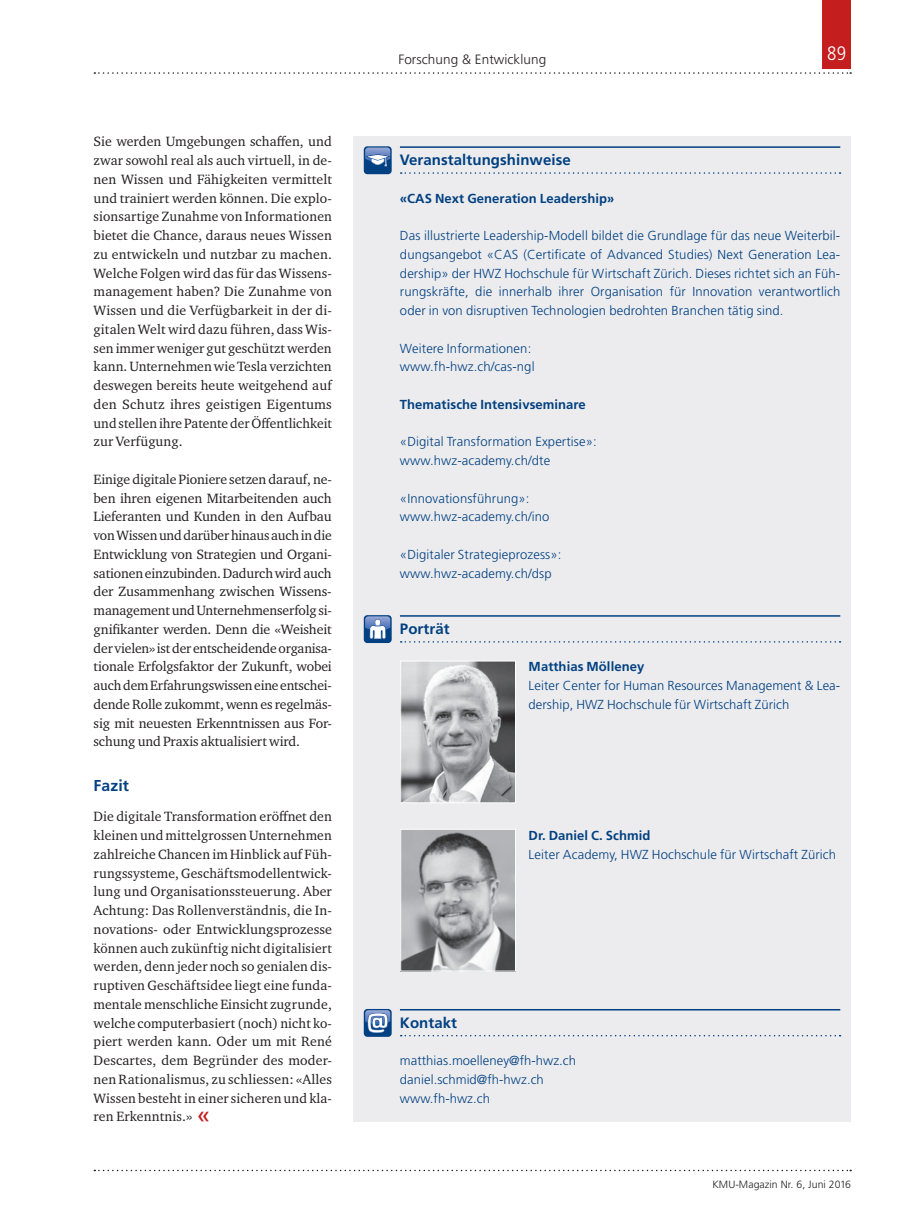
<style>
.page{position:relative;width:902px;height:1212px;background:#fff}
.page>*{position:absolute;margin:0;border:0;box-sizing:border-box;transform-origin:0 0}
.t1{font:300 condensed 19.5px "Frutiger LT Std";color:#fff}
.t2{font:700 15.75px "Frutiger LT Std";letter-spacing:.005em;color:#014081}
.t3{font:700 15px "Frutiger LT Std";letter-spacing:.005em;color:#014081}
.t4{font:13.8px/18.8px "Charter ITC Std";color:#231f20;text-align:justify}
.t5{font:300 13.5px "Frutiger LT Std";letter-spacing:.005em;color:#231f20}
.t6{font:300 13.05px/18.8px "Frutiger LT Std";letter-spacing:.01em;color:#014081}
.t7{font:700 13.05px "Frutiger LT Std";letter-spacing:.005em;color:#014081}
.t8{font:300 10.5px "Frutiger LT Std";letter-spacing:.005em;color:#231f20}
.s1{font-family:"Frutiger LT Std";font-size:24px;color:#c41e1f}
</style>
<div class="page">
<svg style="left:94px;top:72px;width:757px;height:2px"></svg>
<svg style="left:94px;top:1170px;width:757px;height:1px"></svg>
<div style="left:822px;top:0;width:28px;height:68px;background:#c41e1f"></div>
<div style="left:353px;top:136px;width:497px;height:985px;background:#ececee"></div>
<hr style="left:400px;top:146px;width:440px;height:2px;background:#014081">
<svg style="left:400px;top:172px;width:440px;height:2px"></svg>
<hr style="left:400px;top:615px;width:440px;height:2px;background:#014081">
<svg style="left:400px;top:641px;width:440px;height:2px"></svg>
<hr style="left:400px;top:1009px;width:440px;height:1px;background:#014081">
<svg style="left:400px;top:1035px;width:440px;height:1px"></svg>
<div style="left:364px;top:615px;width:27px;height:28px;background:#014081;border-radius:4px"></div>
<svg style="left:365px;top:616px;width:25px;height:23px"></svg>
<div style="left:364px;top:1009px;width:27px;height:28px;background:#014081;border-radius:4px"></div>
<svg style="left:365px;top:1010px;width:25px;height:23px"></svg>
<img style="left:402px;top:663px;width:112px;height:138px">
<div style="left:400px;top:661px;width:116px;height:142px;border:1px solid #fff"></div>
<img style="left:402px;top:831px;width:112px;height:138px">
<div style="left:400px;top:829px;width:116px;height:142px;border:1px solid #fff"></div>
<div style="left:364px;top:146px;width:27px;height:28px;background:#014081;border-radius:4px"></div>
<svg style="left:365px;top:148px;width:25px;height:18px"></svg>
<p class="t4" style="left:94px;top:132px;width:240px">Sie werden Umgebungen schaffen, und zwar sowohl real als auch virtuell, in de&shy;nen Wissen und Fähigkeiten vermittelt und trainiert werden können. Die explo&shy;sionsartige Zunahme von Informationen bietet die Chance, daraus neues Wissen zu entwickeln und nutzbar zu machen.<br>Welche Folgen wird das für das Wissens&shy;management haben? Die Zunahme von Wissen und die Verfügbarkeit in der di&shy;gitalen Welt wird dazu führen, dass Wis&shy;sen immer weniger gut geschützt werden kann. Unternehmen wie Tesla verzichten deswegen bereits heute weitgehend auf den Schutz ihres geistigen Eigentums und stellen ihre Patente der Öffentlichkeit zur Verfügung.</p>
<p class="t4" style="left:94px;top:469px;width:240px">Einige digitale Pioniere setzen darauf, ne&shy;ben ihren eigenen Mitarbeitenden auch Lieferanten und Kunden in den Aufbau von Wissen und darüber hinaus auch in die Entwicklung von Strategien und Organi&shy;sationen einzubinden. Dadurch wird auch der Zusammenhang zwischen Wissens&shy;management und Unternehmenserfolg si&shy;gnifikanter werden. Denn die «Weisheit der vielen» ist der entscheidende organisa&shy;tionale Erfolgsfaktor der Zukunft, wobei auch dem Erfahrungswissen eine entschei&shy;dende Rolle zukommt, wenn es regelmäs&shy;sig mit neuesten Erkenntnissen aus For&shy;schung und Praxis aktualisiert wird.</p>
<p class="t2" style="left:94px;top:777px;width:37px">Fazit</p>
<p class="t4" style="left:94px;top:807px;width:240px">Die digitale Transformation eröffnet den kleinen und mittelgrossen Unternehmen zahlreiche Chancen im Hinblick auf Füh&shy;rungssysteme, Geschäftsmodellentwick&shy;lung und Organisationssteuerung. Aber Achtung: Das Rollenverständnis, die In&shy;novations- oder Entwicklungsprozesse können auch zukünftig nicht digitalisiert werden, denn jeder noch so genialen dis&shy;ruptiven Geschäftsidee liegt eine funda&shy;mentale menschliche Einsicht zugrunde, welche computerbasiert (noch) nicht ko&shy;piert werden kann. Oder um mit René Descartes, dem Begründer des moder&shy;nen Rationalismus, zu schliessen: «Alles Wissen besteht in einer sicheren und kla&shy;ren Erkenntnis.» <span class="s1">«</span></p>
<p class="t5" style="left:398px;top:51px;width:149px">Forschung &amp; Entwicklung</p>
<h1 class="t1" style="left:827px;top:42px;width:20px">89</h1>
<p class="t3" style="left:400px;top:151px;width:172px">Veranstaltungshinweise</p>
<p class="t7" style="left:400px;top:190px;width:216px">«CAS Next Generation Leadership»</p>
<p class="t6" style="left:400px;top:226px;width:442px;text-align:justify">Das illustrierte Leadership-Modell bildet die Grundlage für das neue Weiterbil&shy;dungsangebot «CAS (Certificate of Advanced Studies) Next Generation Lea&shy;dership» der HWZ Hochschule für Wirtschaft Zürich. Dieses richtet sich an Füh&shy;rungskräfte, die innerhalb ihrer Organisation für Innovation verantwortlich oder in von disruptiven Technologien bedrohten Branchen tätig sind.</p>
<p class="t6" style="left:400px;top:339px;width:136px">Weitere Informationen: www.fh-hwz.ch/cas-ngl</p>
<p class="t7" style="left:400px;top:397px;width:187px">Thematische Intensivseminare</p>
<p class="t6" style="left:400px;top:433px;width:198px">«Digital Transformation Expertise»: www.hwz-academy.ch/dte</p>
<p class="t6" style="left:400px;top:489px;width:151px">«Innovationsführung»: www.hwz-academy.ch/ino</p>
<p class="t6" style="left:400px;top:545px;width:163px">«Digitaler Strategieprozess»: www.hwz-academy.ch/dsp</p>
<p class="t3" style="left:400px;top:620px;width:51px">Porträt</p>
<p class="t7" style="left:528px;top:659px;width:117px">Matthias Mölleney</p>
<p class="t6" style="left:528px;top:676px;width:313px">Leiter Center for Human Resources Management &amp; Lea&shy;dership, HWZ Hochschule für Wirtschaft Zürich</p>
<p class="t7" style="left:528px;top:828px;width:123px">Dr. Daniel C. Schmid</p>
<p class="t6" style="left:528px;top:845px;width:309px">Leiter Academy, HWZ Hochschule für Wirtschaft Zürich</p>
<p class="t3" style="left:400px;top:1014px;width:59px">Kontakt</p>
<p class="t6" style="left:400px;top:1051px;width:178px">matthias.moelleney@fh-hwz.ch daniel.schmid@fh-hwz.ch www.fh-hwz.ch</p>
<p class="t8" style="left:712px;top:1178px;width:140px">KMU-Magazin Nr. 6, Juni 2016</p>
</div>
